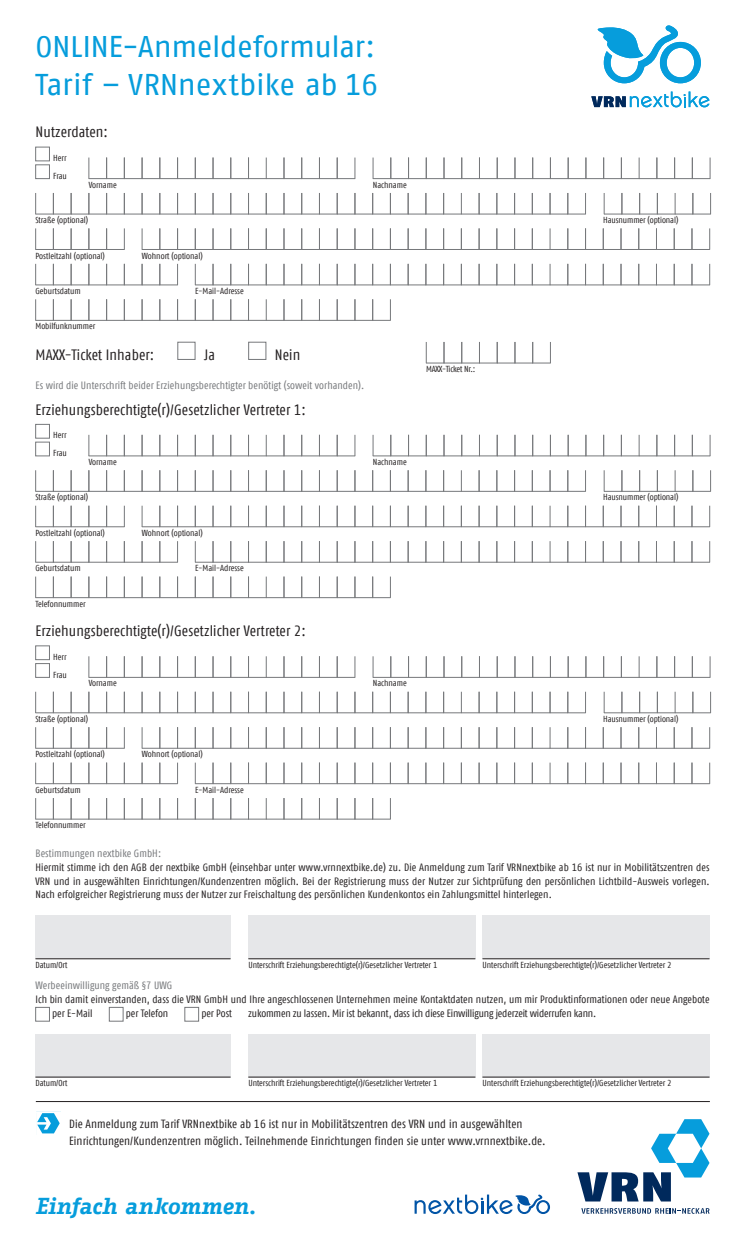
<style>
.page{position:relative;width:745px;height:1258px;background:#fff}
.page>*{position:absolute;margin:0;border:0;box-sizing:border-box;transform-origin:0 0}
.t1{font:30px/37.5px "Fago No Tf";letter-spacing:-.015em;color:#069ddc}
.t2{font:italic 700 22.5px "Fago Office Serif";letter-spacing:-.005em;color:#069ddc}
.t3{font:condensed 15px "Fago Offc";letter-spacing:.01em;color:#231f20}
.t4{font:condensed 11.88px/17.8px "Fago Offc";letter-spacing:.01em;color:#231f20}
.t5{font:condensed 10.62px/13.8px "Fago Offc";letter-spacing:.005em;color:#231f20}
.t6{font:condensed 10.62px "Fago Offc";letter-spacing:.01em;color:#76787b}
.t7{font:condensed 8.75px/17.8px "Fago Offc";color:#231f20}
.t8{font:condensed 8.75px "Fago Offc";letter-spacing:-.02em;color:#231f20}
</style>
<div class="page">
<svg style="left:577px;top:1119px;width:133px;height:82px"></svg>
<svg style="left:581px;top:1208px;width:128px;height:6px"></svg>
<hr style="left:36px;top:1101px;width:673px;height:1px;background:#231f20">
<svg style="left:37px;top:1113px;width:22px;height:21px"></svg>
<div style="left:35px;top:1111px;width:26px;height:26px;border:1px solid #fff"></div>
<div style="left:35px;top:1007px;width:15px;height:14px;border:1px solid #76787b"></div>
<div style="left:109px;top:1007px;width:14px;height:14px;border:1px solid #76787b"></div>
<div style="left:184px;top:1007px;width:15px;height:14px;border:1px solid #76787b"></div>
<svg style="left:414px;top:1194px;width:135px;height:20px"></svg>
<div style="left:177px;top:342px;width:18px;height:18px;border:1px solid #76787b"></div>
<div style="left:248px;top:342px;width:18px;height:18px;border:1px solid #76787b"></div>
<svg style="left:426px;top:342px;width:125px;height:22px"></svg>
<svg style="left:597px;top:25px;width:103px;height:58px"></svg>
<svg style="left:591px;top:92px;width:118px;height:15px"></svg>
<div style="left:482px;top:1034px;width:227px;height:43px;background:#e6e7e9"></div>
<div style="left:35px;top:1034px;width:195px;height:43px;background:#e6e7e9"></div>
<div style="left:248px;top:1034px;width:227px;height:43px;background:#e6e7e9"></div>
<hr style="left:35px;top:1077px;width:195px;height:1px;background:#231f20">
<hr style="left:248px;top:1077px;width:227px;height:1px;background:#231f20">
<hr style="left:482px;top:1077px;width:227px;height:1px;background:#231f20">
<div style="left:482px;top:916px;width:227px;height:43px;background:#e6e7e9"></div>
<div style="left:35px;top:916px;width:195px;height:43px;background:#e6e7e9"></div>
<div style="left:248px;top:916px;width:227px;height:43px;background:#e6e7e9"></div>
<hr style="left:35px;top:958px;width:195px;height:1px;background:#231f20">
<hr style="left:248px;top:958px;width:227px;height:1px;background:#231f20">
<hr style="left:482px;top:958px;width:227px;height:1px;background:#231f20">
<svg style="left:89px;top:158px;width:266px;height:21px"></svg>
<svg style="left:89px;top:435px;width:266px;height:22px"></svg>
<svg style="left:372px;top:158px;width:338px;height:21px"></svg>
<svg style="left:372px;top:435px;width:338px;height:22px"></svg>
<div style="left:35px;top:147px;width:15px;height:14px;border:1px solid #76787b"></div>
<div style="left:35px;top:165px;width:15px;height:14px;border:1px solid #76787b"></div>
<svg style="left:35px;top:193px;width:551px;height:22px"></svg>
<svg style="left:603px;top:193px;width:108px;height:22px"></svg>
<svg style="left:35px;top:470px;width:551px;height:22px"></svg>
<svg style="left:603px;top:470px;width:108px;height:22px"></svg>
<svg style="left:35px;top:299px;width:356px;height:22px"></svg>
<svg style="left:35px;top:577px;width:356px;height:21px"></svg>
<svg style="left:35px;top:228px;width:90px;height:22px"></svg>
<svg style="left:35px;top:264px;width:143px;height:22px"></svg>
<svg style="left:195px;top:264px;width:515px;height:22px"></svg>
<svg style="left:142px;top:228px;width:568px;height:22px"></svg>
<svg style="left:35px;top:506px;width:90px;height:22px"></svg>
<svg style="left:35px;top:541px;width:143px;height:22px"></svg>
<svg style="left:195px;top:541px;width:515px;height:22px"></svg>
<svg style="left:142px;top:506px;width:568px;height:22px"></svg>
<div style="left:35px;top:424px;width:15px;height:14px;border:1px solid #76787b"></div>
<div style="left:35px;top:442px;width:15px;height:14px;border:1px solid #76787b"></div>
<svg style="left:89px;top:656px;width:266px;height:22px"></svg>
<svg style="left:372px;top:656px;width:338px;height:22px"></svg>
<svg style="left:35px;top:692px;width:551px;height:22px"></svg>
<svg style="left:603px;top:692px;width:108px;height:22px"></svg>
<svg style="left:35px;top:798px;width:356px;height:22px"></svg>
<svg style="left:35px;top:727px;width:90px;height:22px"></svg>
<svg style="left:35px;top:763px;width:143px;height:21px"></svg>
<svg style="left:195px;top:763px;width:515px;height:21px"></svg>
<svg style="left:142px;top:727px;width:568px;height:22px"></svg>
<div style="left:35px;top:646px;width:15px;height:14px;border:1px solid #76787b"></div>
<div style="left:35px;top:663px;width:15px;height:15px;border:1px solid #76787b"></div>
<h1 class="t1" style="left:35px;top:28px;width:344px">ONLINE-Anmeldeformular:<br>Tarif – VRNnextbike ab 16</h1>
<h3 class="t3" style="left:35px;top:124px;width:74px">Nutzerdaten:</h3>
<p class="t7" style="left:53px;top:149px;width:15px">Herr<br>Frau</p>
<p class="t7" style="left:89px;top:176px;width:30px">Vorname</p>
<p class="t7" style="left:372px;top:176px;width:35px">Nachname</p>
<p class="t7" style="left:35px;top:211px;width:54px">Straße (optional)</p>
<p class="t7" style="left:602px;top:211px;width:77px">Hausnummer (optional)</p>
<p class="t7" style="left:35px;top:247px;width:71px">Postleitzahl (optional)</p>
<p class="t7" style="left:35px;top:282px;width:47px">Geburtsdatum</p>
<p class="t7" style="left:195px;top:282px;width:50px">E-Mail-Adresse</p>
<p class="t7" style="left:142px;top:247px;width:62px">Wohnort (optional)</p>
<p class="t7" style="left:35px;top:318px;width:61px">Mobilfunknummer</p>
<h3 class="t3" style="left:36px;top:346px;width:120px">MAXX-Ticket Inhaber:</h3>
<h3 class="t3" style="left:204px;top:346px;width:12px">Ja</h3>
<h3 class="t3" style="left:275px;top:346px;width:27px">Nein</h3>
<p class="t6" style="left:35px;top:380px;width:330px">Es wird die Unterschrift beider Erziehungsberechtigter benötigt (soweit vorhanden).</p>
<h3 class="t3" style="left:35px;top:401px;width:272px">Erziehungsberechtigte(r)/Gesetzlicher Vertreter 1:</h3>
<p class="t7" style="left:53px;top:427px;width:15px">Herr<br>Frau</p>
<p class="t7" style="left:89px;top:453px;width:30px">Vorname</p>
<p class="t7" style="left:372px;top:453px;width:35px">Nachname</p>
<p class="t8" style="left:426px;top:364px;width:51px">MAXX-Ticket Nr.:</p>
<p class="t7" style="left:35px;top:489px;width:54px">Straße (optional)</p>
<p class="t7" style="left:602px;top:489px;width:77px">Hausnummer (optional)</p>
<p class="t7" style="left:35px;top:524px;width:71px">Postleitzahl (optional)</p>
<p class="t7" style="left:35px;top:559px;width:47px">Geburtsdatum</p>
<p class="t7" style="left:195px;top:559px;width:50px">E-Mail-Adresse</p>
<p class="t7" style="left:142px;top:524px;width:62px">Wohnort (optional)</p>
<p class="t7" style="left:35px;top:595px;width:52px">Telefonnummer</p>
<h3 class="t3" style="left:35px;top:622px;width:272px">Erziehungsberechtigte(r)/Gesetzlicher Vertreter 2:</h3>
<p class="t7" style="left:53px;top:648px;width:15px">Herr<br>Frau</p>
<p class="t7" style="left:89px;top:675px;width:30px">Vorname</p>
<p class="t7" style="left:372px;top:675px;width:35px">Nachname</p>
<p class="t7" style="left:35px;top:710px;width:54px">Straße (optional)</p>
<p class="t7" style="left:602px;top:710px;width:77px">Hausnummer (optional)</p>
<p class="t7" style="left:35px;top:745px;width:71px">Postleitzahl (optional)</p>
<p class="t7" style="left:35px;top:781px;width:47px">Geburtsdatum</p>
<p class="t7" style="left:195px;top:781px;width:50px">E-Mail-Adresse</p>
<p class="t7" style="left:142px;top:745px;width:62px">Wohnort (optional)</p>
<p class="t7" style="left:35px;top:816px;width:52px">Telefonnummer</p>
<p class="t6" style="left:35px;top:847px;width:127px">Bestimmungen nextbike GmbH:</p>
<p class="t5" style="left:35px;top:860px;width:675px;text-align:justify">Hiermit stimme ich den AGB der nextbike GmbH (einsehbar unter www.vrnnextbike.de) zu. Die Anmeldung zum Tarif VRNnextbike ab 16 ist nur in Mobilitätszentren des VRN und in ausgewählten Einrichtungen/Kundenzentren möglich. Bei der Registrierung muss der Nutzer zur Sichtprüfung den persönlichen Lichtbild-Ausweis vorlegen.<br>Nach erfolgreicher Registrierung muss der Nutzer zur Freischaltung des persönlichen Kundenkontos ein Zahlungsmittel hinterlegen.</p>
<p class="t7" style="left:35px;top:956px;width:34px">Datum/Ort</p>
<p class="t7" style="left:248px;top:956px;width:190px">Unterschrift Erziehungsberechtigte(r)/Gesetzlicher Vertreter 1</p>
<p class="t7" style="left:482px;top:956px;width:190px">Unterschrift Erziehungsberechtigte(r)/Gesetzlicher Vertreter 2</p>
<p class="t6" style="left:35px;top:980px;width:138px">Werbeeinwilligung gemäß §7 UWG</p>
<p class="t5" style="left:52px;top:993px;width:658px;text-indent:-17px">Ich bin damit einverstanden, dass die VRN GmbH und Ihre angeschlossenen Unternehmen meine Kontaktdaten nutzen, um mir Produktinformationen oder neue Angebote per E-Mail</p>
<p class="t5" style="left:126px;top:1006px;width:44px">per Telefon</p>
<p class="t5" style="left:201px;top:1006px;width:32px">per Post</p>
<p class="t5" style="left:248px;top:1006px;width:349px">zukommen zu lassen. Mir ist bekannt, dass ich diese Einwilligung jederzeit widerrufen kann.</p>
<p class="t7" style="left:35px;top:1074px;width:34px">Datum/Ort</p>
<p class="t7" style="left:248px;top:1074px;width:190px">Unterschrift Erziehungsberechtigte(r)/Gesetzlicher Vertreter 1</p>
<p class="t7" style="left:482px;top:1074px;width:190px">Unterschrift Erziehungsberechtigte(r)/Gesetzlicher Vertreter 2</p>
<h3 class="t4" style="left:69px;top:1115px;width:478px">Die Anmeldung zum Tarif VRNnextbike ab 16 ist nur in Mobilitätszentren des VRN und in ausgewählten<br>Einrichtungen/Kundenzentren möglich. Teilnehmende Einrichtungen finden sie unter www.vrnnextbike.de.</h3>
<h2 class="t2" style="left:35px;top:1193px;width:222px">Einfach ankommen.</h2>
</div>
